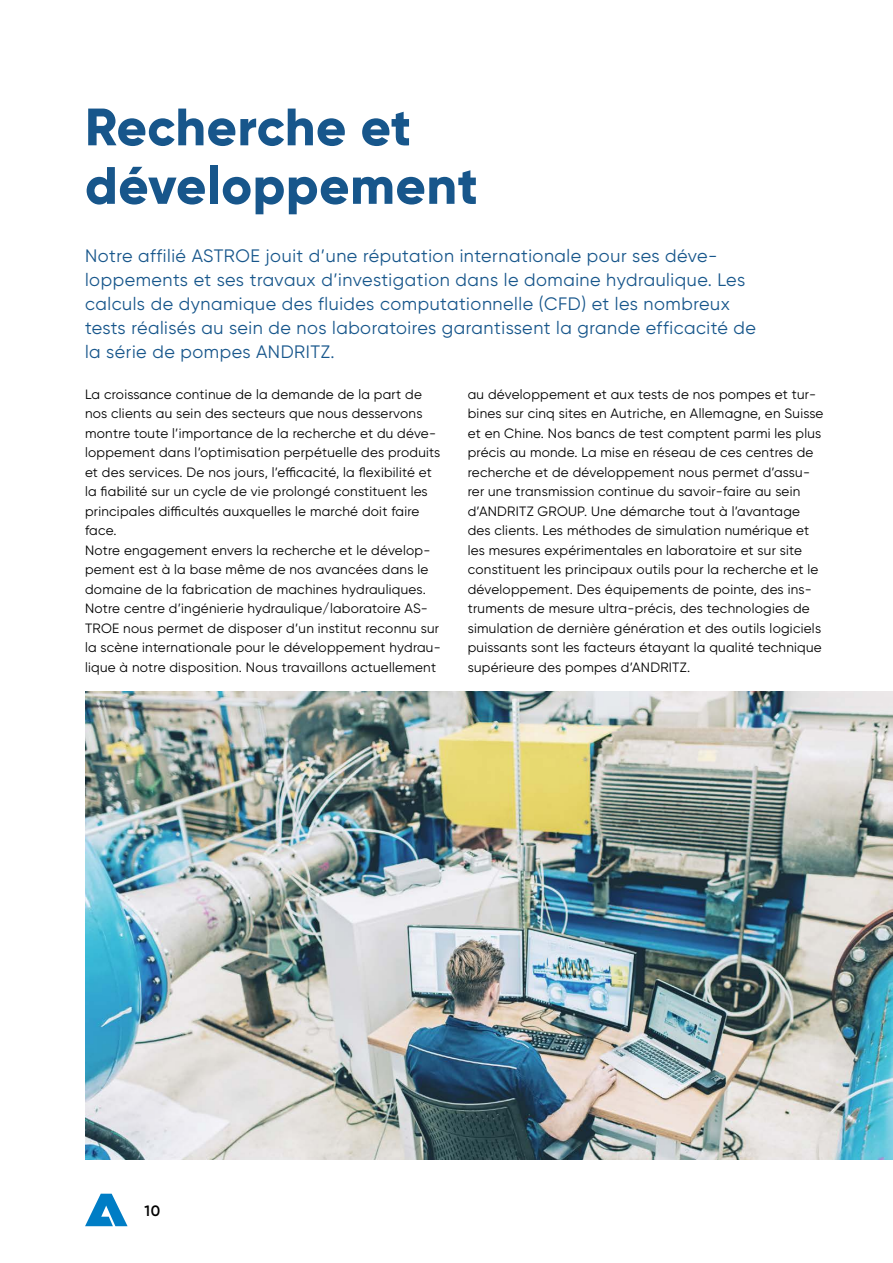
<style>
.page{position:relative;width:893px;height:1263px;background:#fff}
.page>*{position:absolute;margin:0;border:0;box-sizing:border-box;transform-origin:0 0}
.ANDRITZ_Level_2-3_He{font:800 52.5px "Gilroy";letter-spacing:.01em;color:#17568b}
.ANDRITZ_Level_2-3_In{font:18px/24px "Gilroy";letter-spacing:.03em;color:#17568b}
.t1{font:600 15px "Gilroy";color:#000}
.ANDRITZ_Level_2-3_Co{font:13.5px/19.5px "Gilroy";letter-spacing:.02em;color:#000}
</style>
<div class="page">
<svg style="left:85px;top:1194px;width:43px;height:32px"></svg>
<img style="left:85px;top:691px;width:808px;height:468px">
<p class="ANDRITZ_Level_2-3_He" style="left:85px;top:94px;width:328px">Recherche et</p>
<p class="ANDRITZ_Level_2-3_He" style="left:85px;top:152px;width:394px">développement</p>
<p class="ANDRITZ_Level_2-3_In" style="left:85px;top:244px;width:673px">Notre affilié ASTROE jouit d’une réputation internationale pour ses déve&shy;loppements et ses travaux d’investigation dans le domaine hydraulique. Les calculs de dynamique des fluides computationnelle (CFD) et les nombreux tests réalisés au sein de nos laboratoires garantissent la grande efficacité de la série de pompes ANDRITZ.</p>
<p class="ANDRITZ_Level_2-3_Co" style="left:85px;top:384px;width:357px">La croissance continue de la demande de la part de nos clients au sein des secteurs que nous desservons montre toute l’importance de la recherche et du déve&shy;loppement dans l’optimisation perpétuelle des produits et des services. De nos jours, l’efficacité, la flexibilité et la fiabilité sur un cycle de vie prolongé constituent les principales difficultés auxquelles le marché doit faire face.</p>
<p class="ANDRITZ_Level_2-3_Co" style="left:85px;top:540px;width:357px">Notre engagement envers la recherche et le dévelop&shy;pement est à la base même de nos avancées dans le domaine de la fabrication de machines hydrauliques.<br>Notre centre d’ingénierie hydraulique/laboratoire AS-TROE nous permet de disposer d’un institut reconnu sur la scène internationale pour le développement hydrau&shy;lique à notre disposition. Nous travaillons actuellement</p>
<p class="ANDRITZ_Level_2-3_Co" style="left:468px;top:384px;width:357px">au développement et aux tests de nos pompes et tur&shy;bines sur cinq sites en Autriche, en Allemagne, en Suisse et en Chine. Nos bancs de test comptent parmi les plus précis au monde. La mise en réseau de ces centres de recherche et de développement nous permet d’assu&shy;rer une transmission continue du savoir-faire au sein d’ANDRITZ GROUP. Une démarche tout à l’avantage des clients. Les méthodes de simulation numérique et les mesures expérimentales en laboratoire et sur site constituent les principaux outils pour la recherche et le développement. Des équipements de pointe, des ins&shy;truments de mesure ultra-précis, des technologies de simulation de dernière génération et des outils logiciels puissants sont les facteurs étayant la qualité technique supérieure des pompes d’ANDRITZ.</p>
<p class="t1" style="left:145px;top:1201px;width:17px">10</p>
</div>
